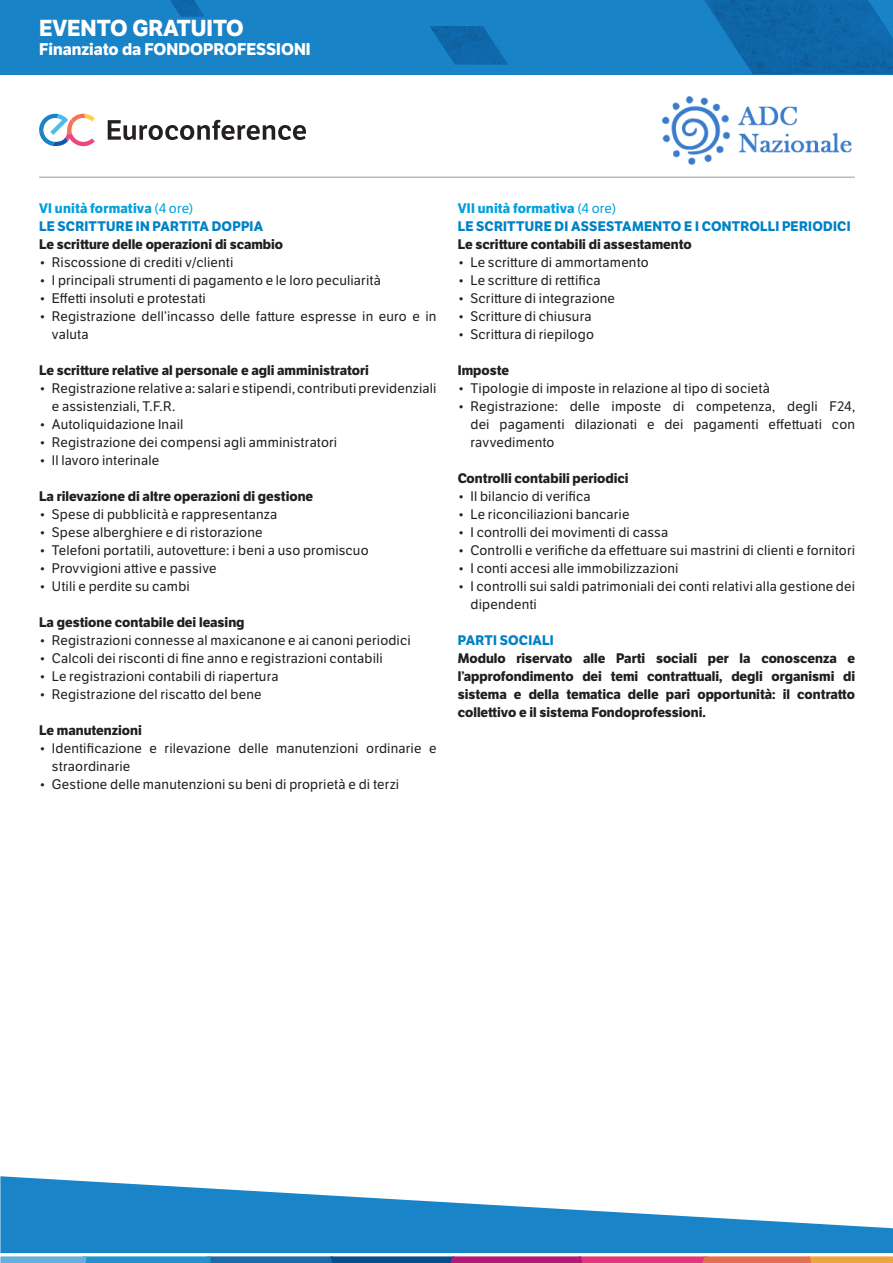
<style>
.page{position:relative;width:893px;height:1263px;background:#fff}
.page>*{position:absolute;margin:0;border:0;box-sizing:border-box;transform-origin:0 0}
.t1{font:700 22.5px "LFT Etica";color:#fff}
.t2{font:700 16.5px "LFT Etica";color:#fff}
.t3{font:13.5px/18px "LFT Etica";letter-spacing:.01em;color:#231f20}
.t4{font:700 13.5px/18px "LFT Etica";color:#231f20;text-align:justify}
.t5{font:700 13.5px "LFT Etica";letter-spacing:.015em;color:#0082c6}
.t6{font:700 13.5px "LFT Etica";letter-spacing:.015em;color:#00a0dc}
.s1{font-weight:400}
</style>
<div class="page">
<div style="left:0;top:0;width:893px;height:74px;background:#1984c7"></div>
<img style="left:704px;top:0;width:189px;height:74px">
<img style="left:430px;top:26px;width:78px;height:39px">
<img style="left:170px;top:0;width:35px;height:17px">
<svg style="left:0;top:1256px;width:893px;height:7px;background:#846f93"></svg>
<svg style="left:0;top:1176px;width:893px;height:77px;fill:#1984c7"></svg>
<hr style="left:39px;top:176px;width:816px;height:2px;background:#231f20">
<img style="left:662px;top:96px;width:190px;height:69px">
<svg style="left:108px;top:120px;width:198px;height:20px"></svg>
<svg style="left:39px;top:114px;width:56px;height:32px"></svg>
<h1 class="t1" style="left:39px;top:14px;width:206px">EVENTO GRATUITO</h1>
<p class="t2" style="left:39px;top:39px;width:273px">Finanziato da FONDOPROFESSIONI</p>
<p class="t6" style="left:39px;top:200px;width:156px">VI unità formativa <span class="s1">(4 ore)</span></p>
<p class="t5" style="left:39px;top:218px;width:226px">LE SCRITTURE IN PARTITA DOPPIA</p>
<p class="t4" style="left:39px;top:235px;width:246px">Le scritture delle operazioni di scambio</p>
<p class="t3" style="left:39px;top:253px;width:196px">• Riscossione di crediti v/clienti</p>
<p class="t3" style="left:39px;top:271px;width:343px">• I principali strumenti di pagamento e le loro peculiarità</p>
<p class="t3" style="left:39px;top:289px;width:168px">• Effetti insoluti e protestati</p>
<p class="t3" style="left:52px;top:307px;width:386px;text-indent:-13px">• Registrazione dell’incasso delle fatture espresse in euro e in valuta</p>
<p class="t4" style="left:39px;top:361px;width:331px">Le scritture relative al personale e agli amministratori</p>
<p class="t3" style="left:52px;top:379px;width:386px;text-indent:-13px">• Registrazione relative a: salari e stipendi, contributi previdenziali e assistenziali, T.F.R.</p>
<p class="t3" style="left:39px;top:415px;width:146px">• Autoliquidazione Inail</p>
<p class="t3" style="left:39px;top:433px;width:300px">• Registrazione dei compensi agli amministratori</p>
<p class="t3" style="left:39px;top:451px;width:122px">• Il lavoro interinale</p>
<p class="t4" style="left:39px;top:487px;width:276px">La rilevazione di altre operazioni di gestione</p>
<p class="t3" style="left:39px;top:505px;width:240px">• Spese di pubblicità e rappresentanza</p>
<p class="t3" style="left:39px;top:523px;width:225px">• Spese alberghiere e di ristorazione</p>
<p class="t3" style="left:39px;top:541px;width:331px">• Telefoni portatili, autovetture: i beni a uso promiscuo</p>
<p class="t3" style="left:39px;top:559px;width:179px">• Provvigioni attive e passive</p>
<p class="t3" style="left:39px;top:577px;width:152px">• Utili e perdite su cambi</p>
<p class="t4" style="left:39px;top:613px;width:207px">La gestione contabile dei leasing</p>
<p class="t3" style="left:39px;top:631px;width:373px">• Registrazioni connesse al maxicanone e ai canoni periodici</p>
<p class="t3" style="left:39px;top:649px;width:345px">• Calcoli dei risconti di fine anno e registrazioni contabili</p>
<p class="t3" style="left:39px;top:667px;width:241px">• Le registrazioni contabili di riapertura</p>
<p class="t3" style="left:39px;top:685px;width:224px">• Registrazione del riscatto del bene</p>
<p class="t4" style="left:39px;top:721px;width:104px">Le manutenzioni</p>
<p class="t3" style="left:52px;top:739px;width:386px;text-indent:-13px">• Identificazione e rilevazione delle manutenzioni ordinarie e straordinarie</p>
<p class="t3" style="left:39px;top:775px;width:362px">• Gestione delle manutenzioni su beni di proprietà e di terzi</p>
<p class="t6" style="left:458px;top:200px;width:160px">VII unità formativa <span class="s1">(4 ore)</span></p>
<p class="t5" style="left:458px;top:218px;width:394px">LE SCRITTURE DI ASSESTAMENTO E I CONTROLLI PERIODICI</p>
<p class="t4" style="left:458px;top:235px;width:236px">Le scritture contabili di assestamento</p>
<p class="t3" style="left:458px;top:253px;width:192px">• Le scritture di ammortamento</p>
<p class="t3" style="left:458px;top:271px;width:144px">• Le scritture di rettifica</p>
<p class="t3" style="left:458px;top:289px;width:159px">• Scritture di integrazione</p>
<p class="t3" style="left:458px;top:307px;width:135px">• Scritture di chiusura</p>
<p class="t3" style="left:458px;top:325px;width:138px">• Scrittura di riepilogo</p>
<p class="t4" style="left:458px;top:361px;width:53px">Imposte</p>
<p class="t3" style="left:458px;top:379px;width:314px">• Tipologie di imposte in relazione al tipo di società</p>
<p class="t3" style="left:470px;top:397px;width:386px;text-align:justify;text-indent:-13px">• Registrazione: delle imposte di competenza, degli F24, dei pagamenti dilazionati e dei pagamenti effettuati con ravvedimento</p>
<p class="t4" style="left:458px;top:469px;width:172px">Controlli contabili periodici</p>
<p class="t3" style="left:458px;top:487px;width:134px">• Il bilancio di verifica</p>
<p class="t3" style="left:458px;top:505px;width:173px">• Le riconciliazioni bancarie</p>
<p class="t3" style="left:458px;top:523px;width:212px">• I controlli dei movimenti di cassa</p>
<p class="t3" style="left:458px;top:541px;width:399px">• Controlli e verifiche da effettuare sui mastrini di clienti e fornitori</p>
<p class="t3" style="left:458px;top:559px;width:222px">• I conti accesi alle immobilizzazioni</p>
<p class="t3" style="left:470px;top:577px;width:386px;text-indent:-13px">• I controlli sui saldi patrimoniali dei conti relativi alla gestione dei dipendenti</p>
<p class="t5" style="left:458px;top:632px;width:97px">PARTI SOCIALI</p>
<p class="t4" style="left:458px;top:649px;width:399px">Modulo riservato alle Parti sociali per la conoscenza e l’approfondimento dei temi contrattuali, degli organismi di sistema e della tematica delle pari opportunità: il contratto collettivo e il sistema Fondoprofessioni.</p>
</div>
